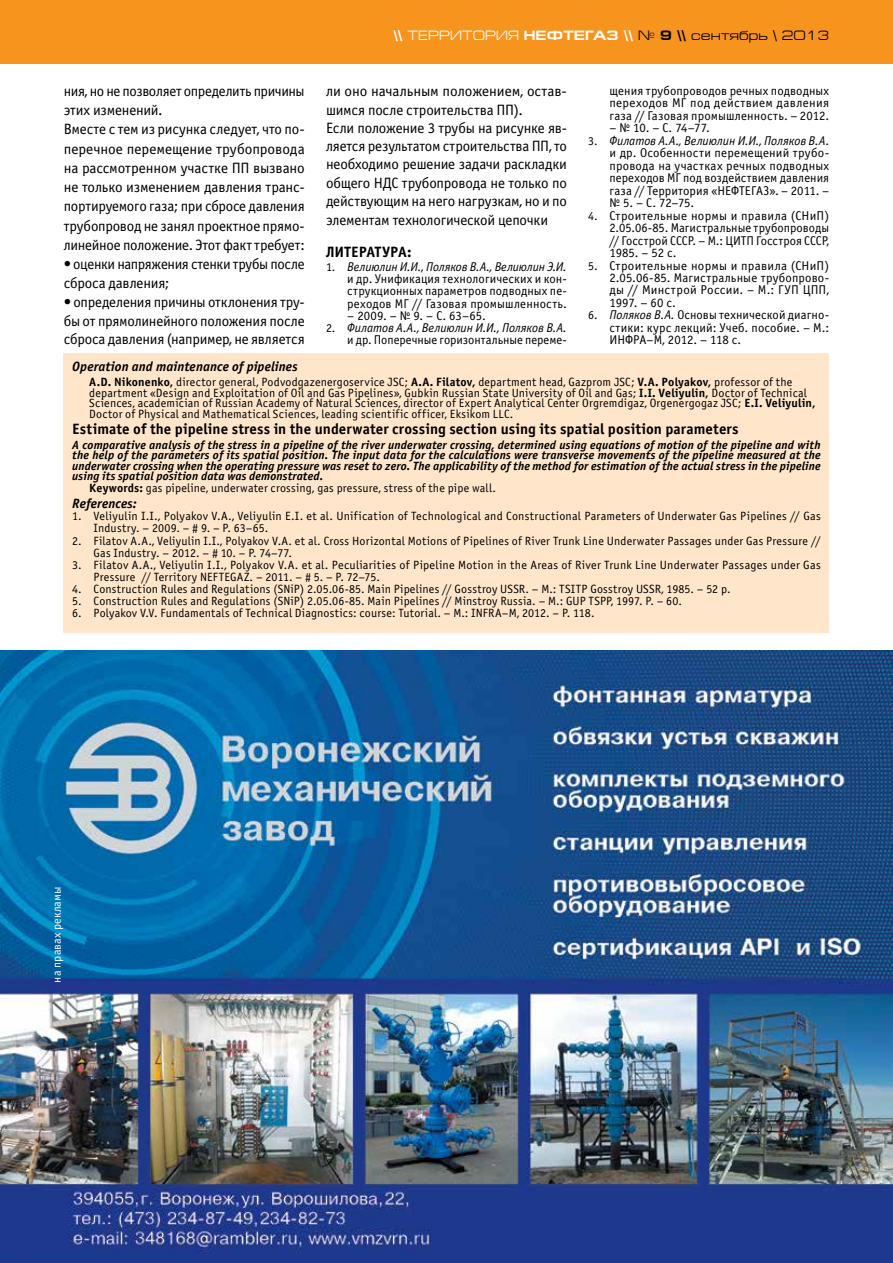
<style>
.page{position:relative;width:893px;height:1263px;background:#fff}
.page>*{position:absolute;margin:0;border:0;box-sizing:border-box;transform-origin:0 0}
.t1{font:15px/19.2px "Officina Sans C";letter-spacing:-.015em;color:#000}
.t2{font:700 15px "Officina Sans C";letter-spacing:.01em;color:#000}
.t3{font:italic 700 13.5px "Officina Sans C";letter-spacing:.005em;color:#000}
.t4{font:13.5px "Europe Ext";color:#000}
.t5{font:12.75px/12.5px "Officina Sans C";letter-spacing:.01em;color:#000;text-align:justify}
.t6{font:italic 12.75px/12.3px "Officina Sans C";letter-spacing:-.01em;color:#000;text-align:right}
.t7{font:12px/10.5px "Officina Sans C";letter-spacing:.015em;color:#000}
.t8{font:italic 700 12px/10.5px "Officina Sans C";letter-spacing:.01em;color:#000;text-align:justify}
.t9{font:12px "Officina Sans C";letter-spacing:.01em;color:#fff}
.s1{font-weight:700;color:#fff}
.s2{color:#fff}
.s3{font-weight:700}
.s4{font-size:12px}
.s5{font-style:italic}
.s6{font-style:normal;font-size:12px}
.s7{font-style:normal}
</style>
<div class="page">
<div style="left:0;top:0;width:893px;height:64px;background:#f7941e"></div>
<div style="left:64px;top:353px;width:765px;height:279px;background:#ffe6ca"></div>
<img style="left:0;top:651px;width:893px;height:612px">
<p class="t1" style="left:64px;top:82px;width:242px">ния, но не позволяет определить причины этих изменений.<br>Вместе с тем из рисунка следует, что по&shy;перечное перемещение трубопровода на рассмотренном участке ПП вызвано не только изменением давления транс&shy;портируемого газа; при сбросе давления трубопровод не занял проектное прямо&shy;линейное положение. Этот факт требует:</p>
<p class="t1" style="left:64px;top:255px;width:242px;line-height:18.8px">• оценки напряжения стенки трубы после сброса давления;</p>
<p class="t1" style="left:64px;top:293px;width:242px;line-height:18.8px;text-align:justify">• определения причины отклонения тру&shy;бы от прямолинейного положения после сброса давления (например, не является</p>
<p class="t4" style="left:393px;top:28px;width:437px"><span class="s1">\\</span> <span class="s2">ТЕРРИТОРИЯ</span> <span class="s1">НЕФТЕГАЗ \\</span> № <span class="s3">9 \\</span> сентябрь \ 2013</p>
<p class="t1" style="left:326px;top:82px;width:242px;line-height:18.5px">ли оно начальным положением, остав&shy;шимся после строительства ПП).<br>Если положение 3 трубы на рисунке яв&shy;ляется результатом строительства ПП, то необходимо решение задачи раскладки общего НДС трубопровода не только по действующим на него нагрузкам, но и по элементам технологической цепочки</p>
<p class="t2" style="left:326px;top:243px;width:87px">ЛИТЕРАТУРА:</p>
<p class="t5" style="left:347px;top:260px;width:221px;text-indent:-21px"><span class="s4">1.</span> <span class="s5">Велиюлин И.И., Поляков В.А., Велиюлин Э.И. </span>и др. Унификация технологических и кон&shy;струкционных параметров подводных пе&shy;реходов МГ // Газовая промышленность.</p>
<p class="t5" style="left:347px;top:310px;width:140px">– 2009. – № 9. – С. 63–65.</p>
<p class="t6" style="left:326px;top:322px;width:242px"><span class="s6">2.</span> Филатов А.А., Велиюлин И.И., Поляков В.А. <span class="s7">и др. Поперечные горизонтальные переме-</span></p>
<p class="t5" style="left:609px;top:84px;width:221px">щения трубопроводов речных подводных переходов МГ под действием давления газа // Газовая промышленность. – 2012.</p>
<p class="t5" style="left:609px;top:122px;width:102px">– № 10. – С. 74–77.</p>
<p class="t5" style="left:609px;top:134px;width:221px;text-indent:-21px"><span class="s4">3.</span> <span class="s5">Филатов А.А., Велиюлин И.И., Поляков В.А</span>. и др. Особенности перемещений трубо&shy;провода на участках речных подводных переходов МГ под воздействием давления газа // Территория «НЕФТЕГАЗ». – 2011. – № 5. – С. 72–75.</p>
<p class="t5" style="left:609px;top:209px;width:221px;text-indent:-21px"><span class="s4">4.</span> Строительные нормы и правила (СНиП)<br>2.05.06-85. Магистральные трубопроводы // Госстрой СССР. – М.: ЦИТП Госстроя СССР, 1985. – 52 с.</p>
<p class="t5" style="left:609px;top:259px;width:221px;text-indent:-21px"><span class="s4">5.</span> Строительные нормы и правила (СНиП)<br>2.05.06-85. Магистральные трубопрово&shy;ды // Минстрой России. – М.: ГУП ЦПП, 1997. – 60 с.</p>
<p class="t5" style="left:609px;top:309px;width:221px;text-indent:-21px"><span class="s4">6.</span> <span class="s5">Поляков В.А.</span> Основы технической диагно&shy;стики: курс лекций: Учеб. пособие. – М.:<br>ИНФРА–М, 2012. – 118 с.</p>
<p class="t3" style="left:72px;top:359px;width:227px">Operation and maintenance of pipelines</p>
<p class="t7" style="left:89px;top:377px;width:728px"><span class="s3">A.D. Nikonenko,</span> director general, Podvodgazenergoservice JSC; <span class="s3">A.A. Filatov,</span> department head, Gazprom JSC; <span class="s3">V.A. Polyakov,</span> professor of the department «Design and Exploitation of Oil and Gas Pipelines», Gubkin Russian State University of Oil and Gas; <span class="s3">I.I. Veliyulin,</span> Doctor of Technical Sciences, academician of Russian Academy of Natural Sciences, director of Expert Analytical Center Orgremdigaz, Orgenergogaz JSC; <span class="s3">E.I. Veliyulin, </span>Doctor of Physical and Mathematical Sciences, leading scientific officer, Eksikom LLC.</p>
<p class="t2" style="left:72px;top:420px;width:668px">Estimate of the pipeline stress in the underwater crossing section using its spatial position parameters</p>
<p class="t8" style="left:72px;top:440px;width:750px">A comparative analysis of the stress in a pipeline of the river underwater crossing, determined using equations of motion of the pipeline and with the help of the parameters of its spatial position. The input data for the calculations were transverse movements of the pipeline measured at the underwater crossing when the operating pressure was reset to zero. The applicability of the method for estimation of the actual stress in the pipeline using its spatial position data was demonstrated.</p>
<p class="t7" style="left:89px;top:483px;width:408px"><span class="s3">Keywords:</span> gas pipeline, underwater crossing, gas pressure, stress of the pipe wall.</p>
<p class="t3" style="left:72px;top:496px;width:66px">References:</p>
<p class="t7" style="left:94px;top:511px;width:729px;line-height:12px;text-indent:-21px">1. Veliyulin I.I., Polyakov V.A., Veliyulin E.I. et al. Unification of Technological and Constructional Parameters of Underwater Gas Pipelines // Gas<br>Industry. – 2009. – # 9. – P. 63–65.</p>
<p class="t7" style="left:94px;top:535px;width:729px;line-height:12px;text-indent:-21px">2. Filatov A.A., Veliyulin I.I., Polyakov V.A. et al. Cross Horizontal Motions of Pipelines of River Trunk Line Underwater Passages under Gas Pressure //<br>Gas Industry. – 2012. – # 10. – P. 74–77.</p>
<p class="t7" style="left:94px;top:559px;width:729px;line-height:12px;text-indent:-21px">3. Filatov A.A., Veliyulin I.I., Polyakov V.A. et al. Peculiarities of Pipeline Motion in the Areas of River Trunk Line Underwater Passages under Gas<br>Pressure // Territory NEFTEGAZ. – 2011. – # 5. – P. 72–75.</p>
<p class="t7" style="left:72px;top:583px;width:660px">4. Construction Rules and Regulations (SNiP) 2.05.06-85. Main Pipelines // Gosstroy USSR. – М.: TSITP Gosstroy USSR, 1985. – 52 p.</p>
<p class="t7" style="left:72px;top:595px;width:611px">5. Construction Rules and Regulations (SNiP) 2.05.06-85. Main Pipelines // Minstroy Russia. – М.: GUP TSPP, 1997. P. – 60.</p>
<p class="t7" style="left:72px;top:607px;width:524px">6. Polyakov V.V. Fundamentals of Technical Diagnostics: course: Tutorial. – М.: INFRA–М, 2012. – P. 118.</p>
<p class="t9" style="left:50px;top:982px;width:98px;rotate:-90deg">на правах рекламы</p>
</div>
